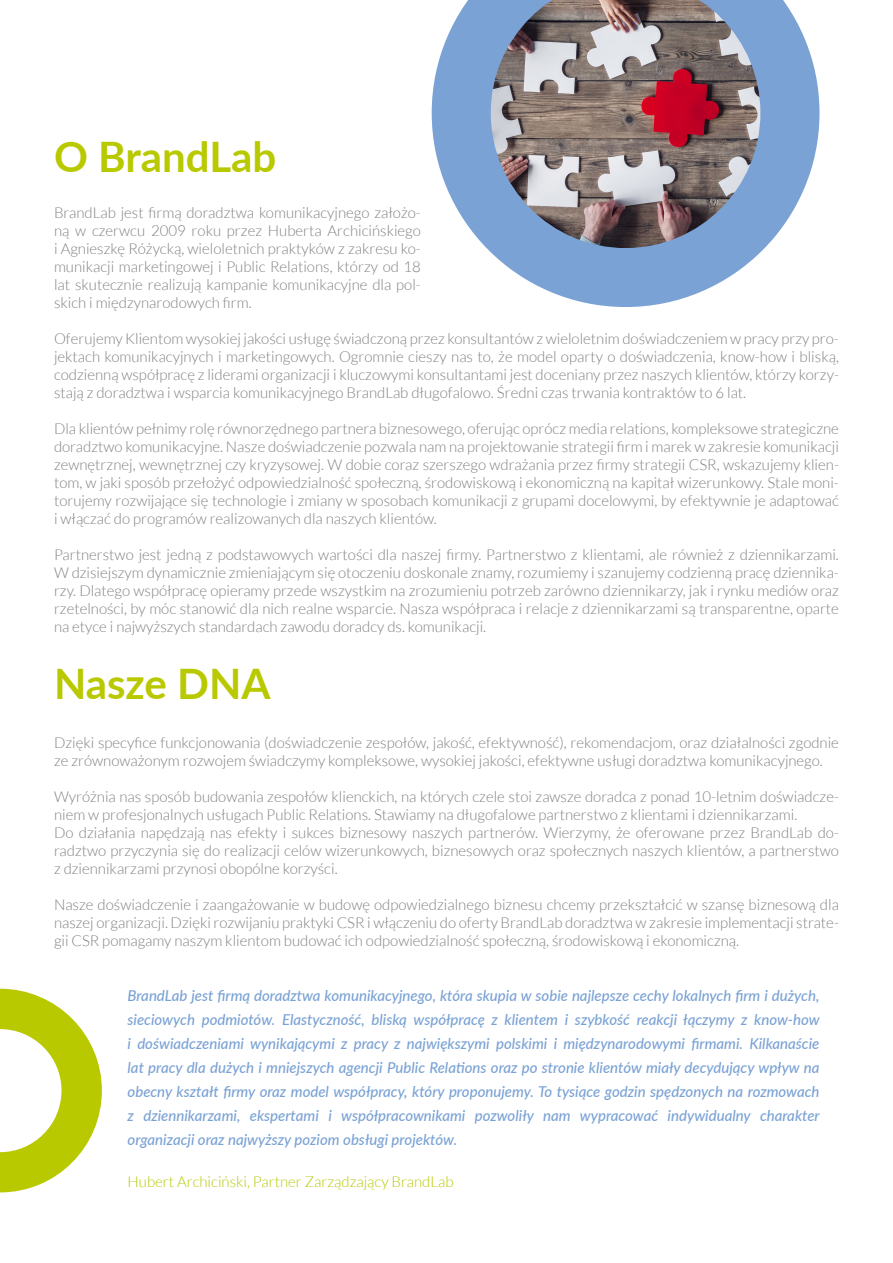
<style>
.page{position:relative;width:893px;height:1263px;background:#fff}
.page>*{position:absolute;margin:0;border:0;box-sizing:border-box;transform-origin:0 0}
.t1{font:700 42px "Lato";color:#b8c900}
.t2{font:300 15px/18px "Lato";color:#818084;text-align:justify}
.t3{font:italic 500 15px/24px "Lato";color:#7aa2d5;text-align:justify}
.t4{font:300 15px "Lato";color:#b8c900}
</style>
<div class="page">
<svg style="left:432px;top:0;width:387px;height:307px"></svg>
<svg style="left:0;top:989px;width:102px;height:203px"></svg>
<h1 class="t1" style="left:54px;top:126px;width:224px">O BrandLab</h1>
<p class="t2" style="left:54px;top:204px;width:368px">BrandLab jest firmą doradztwa komunikacyjnego założo&shy;ną w czerwcu 2009 roku przez Huberta Archicińskiego i Agnieszkę Różycką, wieloletnich praktyków z zakresu ko&shy;munikacji marketingowej i Public Relations, którzy od 18 lat skutecznie realizują kampanie komunikacyjne dla pol&shy;skich i międzynarodowych firm.</p>
<p class="t2" style="left:54px;top:329px;width:786px">Oferujemy Klientom wysokiej jakości usługę świadczoną przez konsultantów z wieloletnim doświadczeniem w pracy przy pro&shy;jektach komunikacyjnych i marketingowych. Ogromnie cieszy nas to, że model oparty o doświadczenia, know-how i bliską, codzienną współpracę z liderami organizacji i kluczowymi konsultantami jest doceniany przez naszych klientów, którzy korzy&shy;stają z doradztwa i wsparcia komunikacyjnego BrandLab długofalowo. Średni czas trwania kontraktów to 6 lat.</p>
<p class="t2" style="left:54px;top:419px;width:786px">Dla klientów pełnimy rolę równorzędnego partnera biznesowego, oferując oprócz media relations, kompleksowe strategiczne doradztwo komunikacyjne. Nasze doświadczenie pozwala nam na projektowanie strategii firm i marek w zakresie komunikacji zewnętrznej, wewnętrznej czy kryzysowej. W dobie coraz szerszego wdrażania przez firmy strategii CSR, wskazujemy klien&shy;tom, w jaki sposób przełożyć odpowiedzialność społeczną, środowiskową i ekonomiczną na kapitał wizerunkowy. Stale moni&shy;torujemy rozwijające się technologie i zmiany w sposobach komunikacji z grupami docelowymi, by efektywnie je adaptować i włączać do programów realizowanych dla naszych klientów.</p>
<p class="t2" style="left:54px;top:545px;width:786px">Partnerstwo jest jedną z podstawowych wartości dla naszej firmy. Partnerstwo z klientami, ale również z dziennikarzami.<br>W dzisiejszym dynamicznie zmieniającym się otoczeniu doskonale znamy, rozumiemy i szanujemy codzienną pracę dziennika&shy;rzy. Dlatego współpracę opieramy przede wszystkim na zrozumieniu potrzeb zarówno dziennikarzy, jak i rynku mediów oraz rzetelności, by móc stanowić dla nich realne wsparcie. Nasza współpraca i relacje z dziennikarzami są transparentne, oparte na etyce i najwyższych standardach zawodu doradcy ds. komunikacji.</p>
<h1 class="t1" style="left:54px;top:653px;width:218px">Nasze DNA</h1>
<p class="t2" style="left:54px;top:734px;width:786px">Dzięki specyfice funkcjonowania (doświadczenie zespołów, jakość, efektywność), rekomendacjom, oraz działalności zgodnie ze zrównoważonym rozwojem świadczymy kompleksowe, wysokiej jakości, efektywne usługi doradztwa komunikacyjnego.</p>
<p class="t2" style="left:54px;top:788px;width:786px;text-align:left">Wyróżnia nas sposób budowania zespołów klienckich, na których czele stoi zawsze doradca z ponad 10-letnim doświadcze&shy;niem w profesjonalnych usługach Public Relations. Stawiamy na długofalowe partnerstwo z klientami i dziennikarzami.<br>Do działania napędzają nas efekty i sukces biznesowy naszych partnerów. Wierzymy, że oferowane przez BrandLab do&shy;radztwo przyczynia się do realizacji celów wizerunkowych, biznesowych oraz społecznych naszych klientów, a partnerstwo z dziennikarzami przynosi obopólne korzyści.</p>
<p class="t2" style="left:54px;top:896px;width:786px">Nasze doświadczenie i zaangażowanie w budowę odpowiedzialnego biznesu chcemy przekształcić w szansę biznesową dla naszej organizacji. Dzięki rozwijaniu praktyki CSR i włączeniu do oferty BrandLab doradztwa w zakresie implementacji strate&shy;gii CSR pomagamy naszym klientom budować ich odpowiedzialność społeczną, środowiskową i ekonomiczną.</p>
<p class="t3" style="left:128px;top:983px;width:694px">BrandLab jest firmą doradztwa komunikacyjnego, która skupia w sobie najlepsze cechy lokalnych firm i dużych, sieciowych podmiotów. Elastyczność, bliską współpracę z klientem i szybkość reakcji łączymy z know-how i doświadczeniami wynikającymi z pracy z największymi polskimi i międzynarodowymi firmami. Kilkanaście lat pracy dla dużych i mniejszych agencji Public Relations oraz po stronie klientów miały decydujący wpływ na obecny kształt firmy oraz model współpracy, który proponujemy. To tysiące godzin spędzonych na rozmowach z dziennikarzami, ekspertami i współpracownikami pozwoliły nam wypracować indywidualny charakter organizacji oraz najwyższy poziom obsługi projektów.</p>
<p class="t4" style="left:128px;top:1173px;width:328px">Hubert Archiciński, Partner Zarządzający BrandLab</p>
</div>
